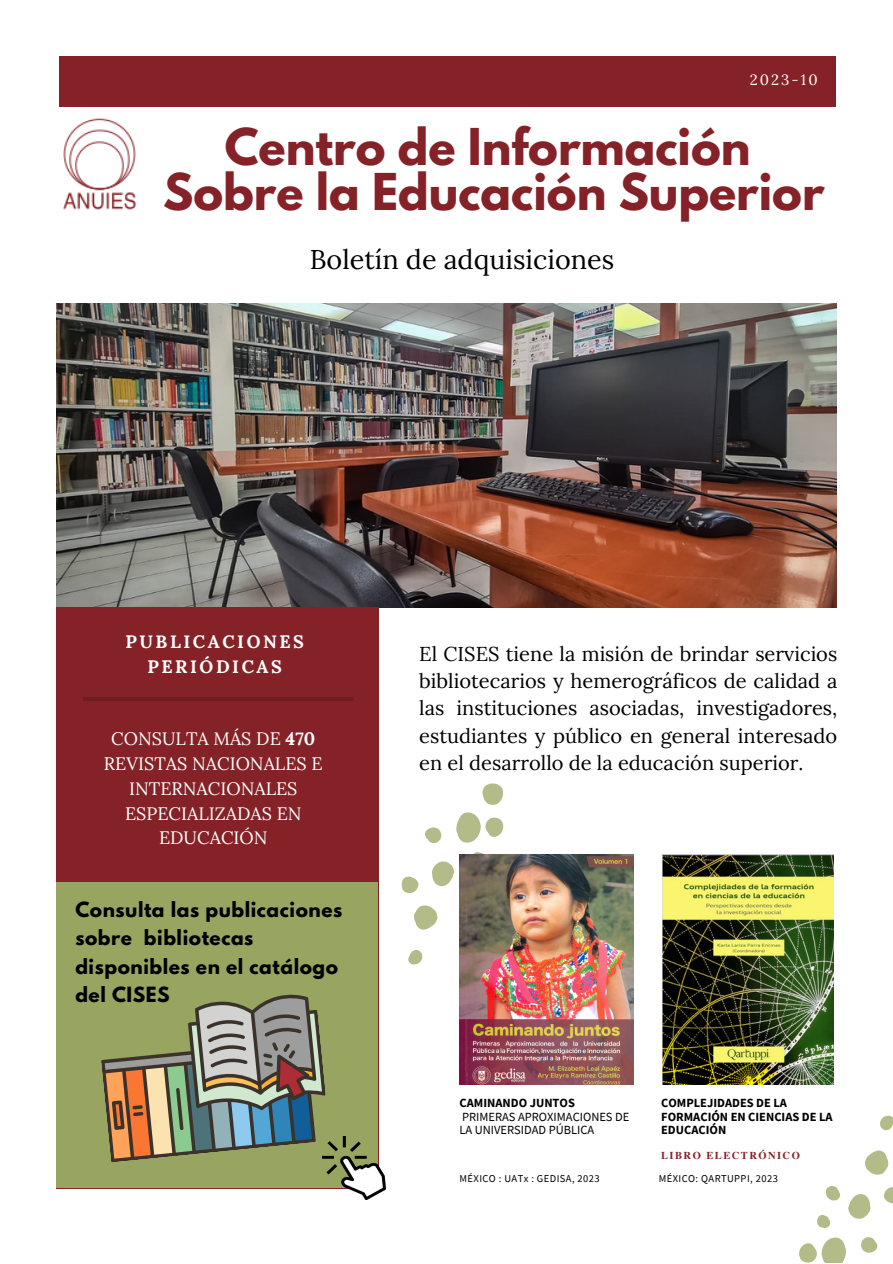
<style>
.page{position:relative;width:893px;height:1264px;background:#fff}
.page>*{position:absolute;margin:0;border:0;box-sizing:border-box;transform-origin:0 0}
.t1{font:700 45px "League Spartan";color:#852227}
.t2{font:27px "Lora";color:#000}
.t3{font:20.1px/27.2px "Lora";color:#000;text-align:justify}
.t4{font:700 18.6px/28px "League Spartan";letter-spacing:.03em;color:#000}
.t5{font:18px/24.8px "Lora";color:#fff;text-align:center}
.t6{font:700 18px/24.8px "Lora";letter-spacing:.14em;color:#fff;text-align:center}
.t7{font:14.85px "Lora";letter-spacing:.14em;color:#fff}
.t8{font:700 12.45px/13.5px "Source Sans Pro";color:#000}
.t9{font:12.45px/13.5px "Source Sans Pro";color:#000}
.t10{font:10.5px "Source Sans Pro";letter-spacing:.04em;color:#000}
.t11{font:700 10.5px "Te X Gyre Termes";letter-spacing:.14em;color:#852227}
.s1{font-weight:700}
</style>
<div class="page">
<div style="left:59px;top:56px;width:776px;height:51px;background:#852227"></div>
<img style="left:57px;top:303px;width:779px;height:304px">
<img style="left:63px;top:118px;width:73px;height:92px">
<div style="left:57px;top:607px;width:321px;height:581px;background:#852227"></div>
<hr style="left:84px;top:698px;width:270px;height:3px;background:#000">
<img style="left:662px;top:854px;width:171px;height:230px">
<div style="left:57px;top:882px;width:321px;height:306px;background:#98a560"></div>
<img style="left:323px;top:1136px;width:63px;height:63px">
<svg style="left:865px;top:1150px;width:23px;height:24px"></svg>
<svg style="left:848px;top:1194px;width:22px;height:24px"></svg>
<svg style="left:825px;top:1186px;width:15px;height:14px"></svg>
<svg style="left:861px;top:1237px;width:16px;height:15px"></svg>
<svg style="left:817px;top:1214px;width:13px;height:13px"></svg>
<svg style="left:799px;top:1237px;width:47px;height:25px"></svg>
<svg style="left:883px;top:1187px;width:9px;height:16px"></svg>
<svg style="left:880px;top:1115px;width:12px;height:15px"></svg>
<svg style="left:414px;top:905px;width:23px;height:24px"></svg>
<svg style="left:432px;top:861px;width:22px;height:25px"></svg>
<svg style="left:425px;top:827px;width:16px;height:16px"></svg>
<svg style="left:473px;top:852px;width:10px;height:2px"></svg>
<svg style="left:482px;top:783px;width:21px;height:22px"></svg>
<svg style="left:456px;top:812px;width:47px;height:30px"></svg>
<svg style="left:401px;top:876px;width:17px;height:17px"></svg>
<svg style="left:408px;top:949px;width:14px;height:15px"></svg>
<img style="left:459px;top:854px;width:174px;height:230px">
<svg style="left:101px;top:994px;width:229px;height:168px"></svg>
<p class="t7" style="left:749px;top:70px;width:69px">2023-10</p>
<p class="t1" style="left:225px;top:124px;width:527px">Centro de Información</p>
<p class="t1" style="left:163px;top:169px;width:662px">Sobre la Educación Superior</p>
<p class="t2" style="left:310px;top:242px;width:306px">Boletín de adquisiciones</p>
<p class="t6" style="left:125px;top:629px;width:180px">PUBLICACIONES<br>PERIÓDICAS</p>
<p class="t5" style="left:104px;top:726px;width:220px">CONSULTA MÁS DE <span class="s1">470<br></span>REVISTAS NACIONALES E<br>INTERNACIONALES<br>ESPECIALIZADAS EN<br>EDUCACIÓN</p>
<p class="t4" style="left:75px;top:898px;width:268px">Consulta las publicaciones sobre bibliotecas disponibles en el catálogo del CISES</p>
<p class="t3" style="left:419px;top:640px;width:419px">El CISES tiene la misión de brindar servicios bibliotecarios y hemerográficos de calidad a las instituciones asociadas, investigadores, estudiantes y público en general interesado en el desarrollo de la educación superior.</p>
<p class="t8" style="left:459px;top:1095px;width:117px">CAMINANDO JUNTOS</p>
<p class="t9" style="left:459px;top:1109px;width:171px">PRIMERAS APROXIMACIONES DE<br>LA UNIVERSIDAD PÚBLICA</p>
<p class="t10" style="left:459px;top:1171px;width:142px">MÉXICO : UATx : GEDISA, 2023</p>
<p class="t8" style="left:661px;top:1095px;width:173px">COMPLEJIDADES DE LA<br>FORMACIÓN EN CIENCIAS DE LA<br>EDUCACIÓN</p>
<p class="t11" style="left:661px;top:1147px;width:140px">LIBRO ELECTRÓNICO</p>
<p class="t10" style="left:658px;top:1171px;width:121px">MÉXICO: QARTUPPI, 2023</p>
</div>
